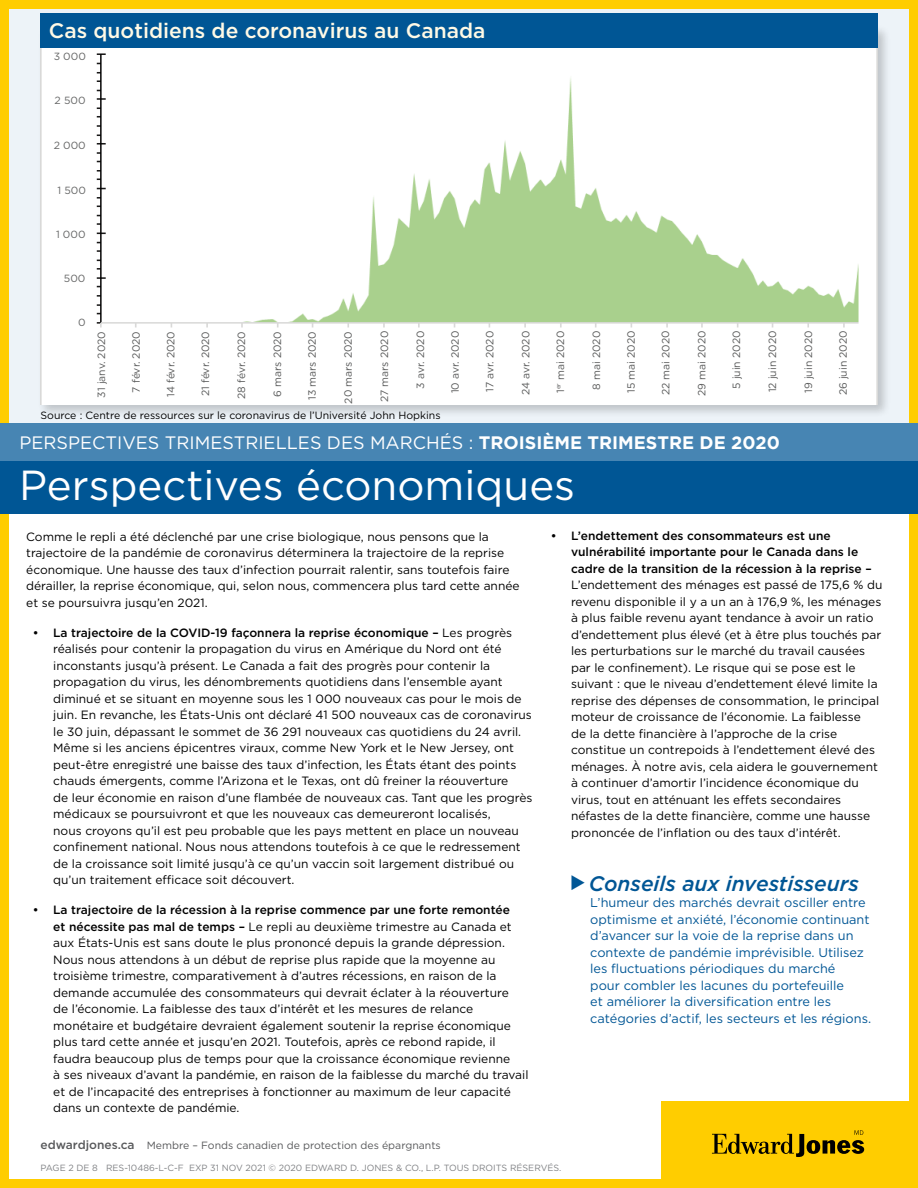
<style>
.page{position:relative;width:918px;height:1188px;background:#fff}
.page>*{position:absolute;margin:0;border:0;box-sizing:border-box;transform-origin:0 0}
.t1{font:42px "Gotham";color:#fff}
.t2{font:500 21px "Gotham";color:#fffae6}
.t3{font:italic 500 21px "Gotham";color:#005695}
.t4{font:18px "Gotham";color:#fff}
.t5{font:12.75px/16.5px "Gotham";color:#005695}
.t6{font:12px/16.5px "Gotham";color:#000}
.t7{font:500 12px/16.5px "Gotham";color:#000}
.t8{font:10.5px "Gotham";color:#595a5a}
.t9{font:10.5px "Gotham";color:#000}
.t10{font:10.5px "Gotham";color:#58595b}
.t11{font:10.35px "Gotham";color:#666767}
.t12{font:9px "Gotham";color:#808285}
.s1{font-weight:700}
.s2{font-weight:500}
.s3{font-weight:500;font-size:12px}
</style>
<div class="page">
<div style="left:1px;top:0;width:917px;height:466px;background:#edf3f8"></div>
<div style="left:0;top:0;width:918px;height:1188px;border:9px solid #ffcd00"></div>
<div style="left:662px;top:1102px;width:256px;height:86px;background:#ffcd00"></div>
<div style="left:0;top:423px;width:918px;height:91px;background:#005695"></div>
<div style="left:0;top:423px;width:918px;height:38px;background:#4785b3"></div>
<svg style="left:712px;top:1130px;width:152px;height:27px"></svg>
<div style="left:37px;top:25px;width:854px;height:393px;background:#000;opacity:.2"></div>
<img style="left:41px;top:47px;width:837px;height:358px">
<div style="left:47px;top:41px;width:42px;height:331px;background:#fff"></div>
<div style="left:94px;top:329px;width:765px;height:74px;background:#fff"></div>
<div style="left:40px;top:13px;width:838px;height:34px;background:#005695"></div>
<h2 class="t2" style="left:49px;top:16px;width:438px">Cas quotidiens de coronavirus au Canada</h2>
<p class="t11" style="left:54px;top:49px;width:34px">3 000</p>
<p class="t11" style="left:55px;top:94px;width:32px">2 500</p>
<p class="t11" style="left:54px;top:138px;width:34px">2 000</p>
<p class="t11" style="left:58px;top:183px;width:30px">1 500</p>
<p class="t11" style="left:56px;top:227px;width:31px">1 000</p>
<p class="t11" style="left:64px;top:271px;width:23px">500</p>
<p class="t11" style="left:78px;top:315px;width:9px">0</p>
<p class="t8" style="left:95px;top:398px;width:68px;rotate:-90deg">31 janv. 2020</p>
<p class="t8" style="left:129px;top:393px;width:63px;rotate:-90deg">7 févr. 2020</p>
<p class="t8" style="left:164px;top:397px;width:67px;rotate:-90deg">14 févr. 2020</p>
<p class="t8" style="left:199px;top:396px;width:67px;rotate:-90deg">21 févr. 2020</p>
<p class="t8" style="left:235px;top:399px;width:69px;rotate:-90deg">28 févr. 2020</p>
<p class="t8" style="left:271px;top:397px;width:67px;rotate:-90deg">6 mars 2020</p>
<p class="t8" style="left:305px;top:400px;width:70px;rotate:-90deg">13 mars 2020</p>
<p class="t8" style="left:342px;top:404px;width:74px;rotate:-90deg">20 mars 2020</p>
<p class="t8" style="left:378px;top:402px;width:73px;rotate:-90deg">27 mars 2020</p>
<p class="t8" style="left:414px;top:389px;width:59px;rotate:-90deg">3 avr. 2020</p>
<p class="t8" style="left:448px;top:393px;width:64px;rotate:-90deg">10 avr. 2020</p>
<p class="t8" style="left:483px;top:392px;width:63px;rotate:-90deg">17 avr. 2020</p>
<p class="t8" style="left:519px;top:395px;width:66px;rotate:-90deg">24 avr. 2020</p>
<p class="t8" style="left:554px;top:393px;width:63px;rotate:-90deg">1<sup>er</sup> mai 2020</p>
<p class="t8" style="left:590px;top:390px;width:60px;rotate:-90deg">8 mai 2020</p>
<p class="t8" style="left:624px;top:393px;width:64px;rotate:-90deg">15 mai 2020</p>
<p class="t8" style="left:659px;top:395px;width:66px;rotate:-90deg">22 mai 2020</p>
<p class="t8" style="left:695px;top:396px;width:67px;rotate:-90deg">29 mai 2020</p>
<p class="t8" style="left:730px;top:389px;width:60px;rotate:-90deg">5 juin 2020</p>
<p class="t8" style="left:766px;top:392px;width:63px;rotate:-90deg">12 juin 2020</p>
<p class="t8" style="left:802px;top:393px;width:64px;rotate:-90deg">19 juin 2020</p>
<p class="t8" style="left:836px;top:395px;width:66px;rotate:-90deg">26 juin 2020</p>
<p class="t9" style="left:40px;top:409px;width:402px">Source : Centre de ressources sur le coronavirus de l’Université John Hopkins</p>
<h3 class="t4" style="left:20px;top:431px;width:762px">PERSPECTIVES TRIMESTRIELLES DES MARCHÉS : <span class="s1">TROISIÈME TRIMESTRE DE 2020</span></h3>
<h1 class="t1" style="left:19px;top:458px;width:558px">Perspectives économiques</h1>
<p class="t6" style="left:26px;top:528px;width:495px">Comme le repli a été déclenché par une crise biologique, nous pensons que la trajectoire de la pandémie de coronavirus déterminera la trajectoire de la reprise économique. Une hausse des taux d’infection pourrait ralentir, sans toutefois faire dérailler, la reprise économique, qui, selon nous, commencera plus tard cette année et se poursuivra jusqu’en 2021.</p>
<p class="t6" style="left:53px;top:624px;width:481px;text-indent:-20px"><span class="s2">• La trajectoire de la COVID-19 façonnera la reprise économique –</span> Les progrès réalisés pour contenir la propagation du virus en Amérique du Nord ont été inconstants jusqu’à présent. Le Canada a fait des progrès pour contenir la propagation du virus, les dénombrements quotidiens dans l’ensemble ayant diminué et se situant en moyenne sous les 1 000 nouveaux cas pour le mois de juin. En revanche, les États-Unis ont déclaré 41 500 nouveaux cas de coronavirus le 30 juin, dépassant le sommet de 36 291 nouveaux cas quotidiens du 24 avril.<br>Même si les anciens épicentres viraux, comme New York et le New Jersey, ont peut-être enregistré une baisse des taux d’infection, les États étant des points chauds émergents, comme l’Arizona et le Texas, ont dû freiner la réouverture<br>de leur économie en raison d’une flambée de nouveaux cas. Tant que les progrès médicaux se poursuivront et que les nouveaux cas demeureront localisés,<br>nous croyons qu’il est peu probable que les pays mettent en place un nouveau confinement national. Nous nous attendons toutefois à ce que le redressement de la croissance soit limité jusqu’à ce qu’un vaccin soit largement distribué ou qu’un traitement efficace soit découvert.</p>
<p class="t6" style="left:53px;top:901px;width:477px;text-indent:-20px"><span class="s2">• La trajectoire de la récession à la reprise commence par une forte remontée<br>et nécessite pas mal de temps –</span> Le repli au deuxième trimestre au Canada et aux États-Unis est sans doute le plus prononcé depuis la grande dépression.<br>Nous nous attendons à un début de reprise plus rapide que la moyenne au troisième trimestre, comparativement à d’autres récessions, en raison de la demande accumulée des consommateurs qui devrait éclater à la réouverture<br>de l’économie. La faiblesse des taux d’intérêt et les mesures de relance monétaire et budgétaire devraient également soutenir la reprise économique plus tard cette année et jusqu’en 2021. Toutefois, après ce rebond rapide, il faudra beaucoup plus de temps pour que la croissance économique revienne<br>à ses niveaux d’avant la pandémie, en raison de la faiblesse du marché du travail et de l’incapacité des entreprises à fonctionner au maximum de leur capacité dans un contexte de pandémie.</p>
<p class="t10" style="left:40px;top:1138px;width:402px"><span class="s3">edwardjones.ca</span> Membre – Fonds canadien de protection des épargnants</p>
<p class="t7" style="left:571px;top:527px;width:302px;text-indent:-20px">• L’endettement des consommateurs est une vulnérabilité importante pour le Canada dans le cadre de la transition de la récession à la reprise –</p>
<p class="t6" style="left:571px;top:577px;width:313px">L’endettement des ménages est passé de 175,6 % du revenu disponible il y a un an à 176,9 %, les ménages à plus faible revenu ayant tendance à avoir un ratio d’endettement plus élevé (et à être plus touchés par les perturbations sur le marché du travail causées par le confinement). Le risque qui se pose est le suivant : que le niveau d’endettement élevé limite la reprise des dépenses de consommation, le principal moteur de croissance de l’économie. La faiblesse<br>de la dette financière à l’approche de la crise constitue un contrepoids à l’endettement élevé des ménages. À notre avis, cela aidera le gouvernement à continuer d’amortir l’incidence économique du virus, tout en atténuant les effets secondaires néfastes de la dette financière, comme une hausse prononcée de l’inflation ou des taux d’intérêt.</p>
<h2 class="t3" style="left:570px;top:869px;width:290px">◆ Conseils aux investisseurs</h2>
<p class="t5" style="left:590px;top:894px;width:282px">L’humeur des marchés devrait osciller entre optimisme et anxiété, l’économie continuant d’avancer sur la voie de la reprise dans un contexte de pandémie imprévisible. Utilisez les fluctuations périodiques du marché<br>pour combler les lacunes du portefeuille<br>et améliorer la diversification entre les catégories d’actif, les secteurs et les régions.</p>
<p class="t12" style="left:40px;top:1162px;width:522px">PAGE 2 DE 8 RES-10486-L-C-F EXP 31 NOV 2021 © 2020 EDWARD D. JONES &amp; CO., L.P. TOUS DROITS RÉSERVÉS.</p>
</div>
